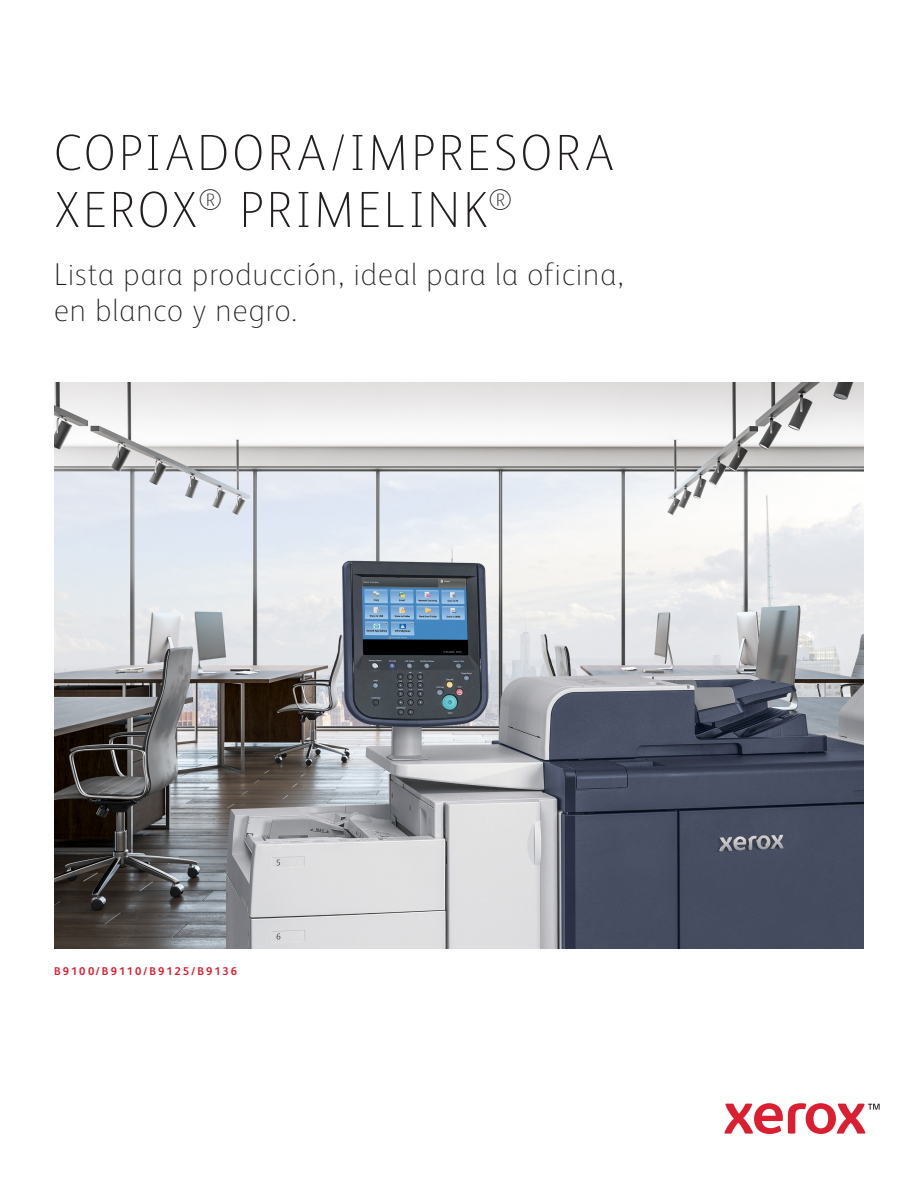
<style>
.page{position:relative;width:918px;height:1188px;background:#fff}
.page>*{position:absolute;margin:0;border:0;box-sizing:border-box;transform-origin:0 0}
.Cover_Title_EXPERT_3{font:100 51px/57px "Xerox Sans";letter-spacing:.06em;color:#231f20}
.Cover_Subhead{font:100 31.65px/36.2px "Xerox Sans";letter-spacing:.03em;color:#231f20}
.Title_Crosshead_left{font:700 11.25px "Xerox Sans";letter-spacing:.18em;color:#db1e30}
</style>
<div class="page">
<img style="left:54px;top:382px;width:810px;height:567px">
<svg style="left:724px;top:1103px;width:156px;height:31px"></svg>
<p class="Cover_Title_EXPERT_3" style="left:54px;top:122px;width:561px">COPIADORA/IMPRESORA<br>XEROX<sup>®</sup> PRIMELINK<sup>®</sup></p>
<p class="Cover_Subhead" style="left:54px;top:254px;width:571px">Lista para producción, ideal para la oficina, en blanco y negro.</p>
<p class="Title_Crosshead_left" style="left:54px;top:964px;width:185px">B9100/B9110/B9125/B9136</p>
</div>
